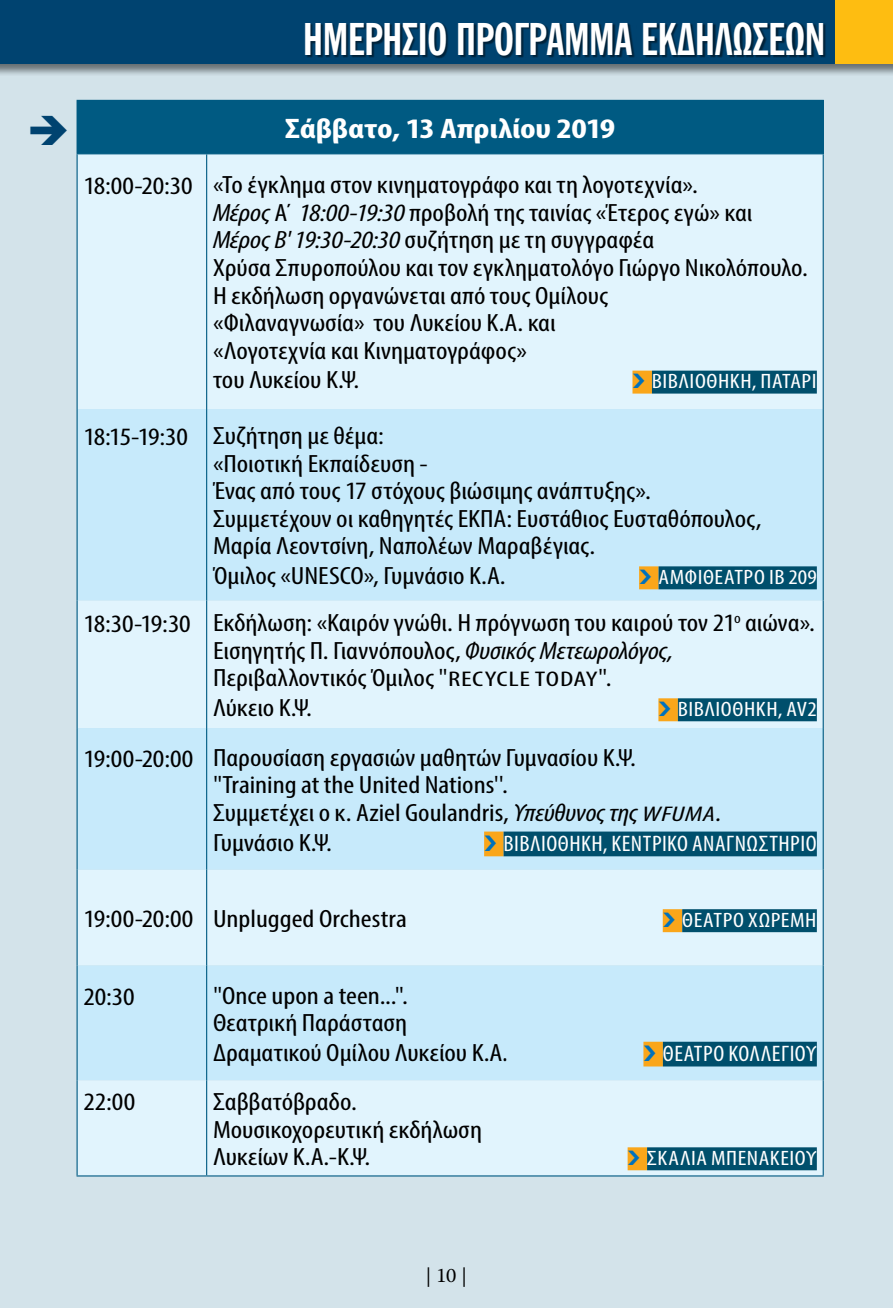
<style>
.page{position:relative;width:893px;height:1308px;background:#fff}
.page>*{position:absolute;margin:0;border:0;box-sizing:border-box;transform-origin:0 0}
.t1{font:800 45px "HLIAIA Con";color:#fff}
.t2{font:700 condensed 28.35px "Myriad Pro";letter-spacing:-.01em;color:#fff;scale:1.28 1}
.t3{font:condensed 24.97px/27.9px "Myriad Pro";color:#000;scale:1.19 1}
.t4{font:condensed 22.5px "Myriad Pro";color:#fff;scale:1.08 1}
.t5{font:condensed 20.93px "Myriad Pro";letter-spacing:.02em;color:#fff;scale:1.17 1}
.t6{font:20.25px "Warnock Pro";color:#000}
.s1{font-style:italic}
.s2{font-size:21.38px}
.s3{font-style:italic;font-size:21.38px}
.s4{font-size:27px}
</style>
<div class="page">
<div style="left:0;top:52px;width:893px;height:1255px;background:#d3e3ea"></div>
<div style="left:0;top:0;width:893px;height:77px;background:#000;opacity:.5"></div>
<div style="left:0;top:0;width:893px;height:64px;background:#004370"></div>
<div style="left:836px;top:0;width:57px;height:64px;background:#febd11"></div>
<div style="left:306px;top:23px;width:520px;height:35px;background:#000;opacity:.5"></div>
<div style="left:77px;top:100px;width:746px;height:54px;background:#005a82"></div>
<div style="left:78px;top:154px;width:745px;height:1021px;background:#e1f4fd"></div>
<svg style="left:78px;top:409px;width:745px;height:671px;background:#cfedfb"></svg>
<hr style="left:77px;top:154px;width:1px;height:255px;background:#005a82">
<hr style="left:206px;top:154px;width:1px;height:255px;background:#005a82">
<hr style="left:823px;top:154px;width:1px;height:255px;background:#005a82">
<hr style="left:77px;top:409px;width:1px;height:191px;background:#005a82">
<hr style="left:206px;top:409px;width:1px;height:191px;background:#005a82">
<hr style="left:823px;top:409px;width:1px;height:191px;background:#005a82">
<hr style="left:77px;top:600px;width:1px;height:128px;background:#005a82">
<hr style="left:206px;top:600px;width:1px;height:128px;background:#005a82">
<hr style="left:823px;top:600px;width:1px;height:128px;background:#005a82">
<hr style="left:77px;top:728px;width:1px;height:141px;background:#005a82">
<hr style="left:206px;top:728px;width:1px;height:141px;background:#005a82">
<hr style="left:823px;top:728px;width:1px;height:141px;background:#005a82">
<hr style="left:77px;top:1080px;width:1px;height:95px;background:#005a82">
<hr style="left:206px;top:1080px;width:1px;height:95px;background:#005a82">
<hr style="left:823px;top:1080px;width:1px;height:95px;background:#005a82">
<hr style="left:823px;top:101px;width:1px;height:52px;background:#005a82">
<hr style="left:207px;top:100px;width:617px;height:1px;background:#005a82">
<hr style="left:207px;top:153px;width:617px;height:1px;background:#005a82">
<hr style="left:77px;top:869px;width:1px;height:96px;background:#005a82">
<hr style="left:206px;top:869px;width:1px;height:96px;background:#005a82">
<hr style="left:823px;top:869px;width:1px;height:96px;background:#005a82">
<hr style="left:77px;top:965px;width:1px;height:115px;background:#005a82">
<hr style="left:206px;top:965px;width:1px;height:115px;background:#005a82">
<hr style="left:823px;top:965px;width:1px;height:115px;background:#005a82">
<hr style="left:77px;top:1175px;width:130px;height:1px;background:#005a82">
<hr style="left:207px;top:1175px;width:617px;height:1px;background:#005a82">
<div style="left:632px;top:370px;width:20px;height:23px;background:#faa61a"></div>
<div style="left:652px;top:370px;width:165px;height:23px;background:#004f6c"></div>
<div style="left:639px;top:566px;width:19px;height:23px;background:#faa61a"></div>
<div style="left:658px;top:566px;width:159px;height:23px;background:#004f6c"></div>
<div style="left:658px;top:698px;width:20px;height:23px;background:#faa61a"></div>
<div style="left:678px;top:698px;width:139px;height:23px;background:#004f6c"></div>
<div style="left:484px;top:831px;width:20px;height:25px;background:#faa61a"></div>
<div style="left:504px;top:831px;width:313px;height:25px;background:#004f6c"></div>
<div style="left:663px;top:909px;width:19px;height:23px;background:#faa61a"></div>
<div style="left:682px;top:909px;width:135px;height:23px;background:#004f6c"></div>
<div style="left:643px;top:1041px;width:20px;height:25px;background:#faa61a"></div>
<div style="left:663px;top:1041px;width:154px;height:25px;background:#004f6c"></div>
<div style="left:628px;top:1147px;width:19px;height:23px;background:#faa61a"></div>
<div style="left:647px;top:1147px;width:170px;height:23px;background:#004f6c"></div>
<h1 class="t1" style="left:303px;top:15px;width:523px">ΗΜΕΡΗΣΙΟ ΠΡΟΓΡΑΜΜΑ ΕΚΔΗΛΩΣΕΩΝ</h1>
<p class="t2" style="left:285px;top:111px;width:260px">Σάββατο, 13 Απριλίου 2019</p>
<p class="t3" style="left:213px;top:171px;width:501px;text-indent:-130px">18:00-20:30 «Το έγκλημα στον κινηματογράφο και τη λογοτεχνία».<br><span class="s1">Μέρος</span> Α΄<span class="s1">18:00-19:30</span> προβολή της ταινίας «Έτερος εγώ» και <span class="s1">Μέρος Β' 19:30-20:30</span> συζήτηση με τη συγγραφέα<br>Χρύσα Σπυροπούλου και τον εγκληματολόγο Γιώργο Νικολόπουλο.<br>Η εκδήλωση οργανώνεται από τους Ομίλους<br>«Φιλαναγνωσία» του Λυκείου Κ.Α. και<br>«Λογοτεχνία και Κινηματογράφος»<br>του Λυκείου Κ.Ψ.</p>
<p class="t5" style="left:652px;top:369px;width:10px">βιβλιοθηκη</p>
<p class="t5" style="left:752px;top:369px;width:16px">, παταρι</p>
<p class="t3" style="left:213px;top:421px;width:462px;text-indent:-130px">18:15-19:30 Συζήτηση με θέμα:<br>«Ποιοτική Εκπαίδευση -<br>Ένας από τους 17 στόχους βιώσιμης ανάπτυξης».<br>Συμμετέχουν οι καθηγητές ΕΚΠΑ: Ευστάθιος Ευσταθόπουλος, Μαρία Λεοντσίνη, Ναπολέων Μαραβέγιας.<br>Όμιλος «UNESCO», Γυμνάσιο Κ.Α.</p>
<p class="t5" style="left:658px;top:564px;width:10px">αμφιθεατρο</p>
<p class="t5" style="left:769px;top:564px;width:42px">ib 209</p>
<p class="t3" style="left:213px;top:608px;width:507px;text-indent:-130px">18:30-19:30 Εκδήλωση: «Καιρόν γνώθι. Η πρόγνωση του καιρού τον 21<sup>ο</sup> αιώνα».<br>Εισηγητής Π. Γιαννόπουλος, <span class="s1">Φυσικός Μετεωρολόγος, </span>Περιβαλλοντικός Όμιλος "<span class="s2">RECYCL E TODAY</span>".<br>Λύκειο Κ.Ψ.</p>
<p class="t5" style="left:678px;top:696px;width:10px">βιβλιοθηκη</p>
<p class="t5" style="left:778px;top:696px;width:35px">, av 2</p>
<p class="t3" style="left:213px;top:743px;width:429px;text-indent:-130px">19:00-20:00 Παρουσίαση εργασιών μαθητών Γυμνασίου Κ.Ψ. "Training at the United Nations''.<br>Συμμετέχει ο κ. Aziel Goulandris, <span class="s1">Υπεύθυνος της</span> <span class="s3">WFUMA</span><span class="s1">.<br></span>Γυμνάσιο Κ.Ψ.</p>
<p class="t4" style="left:504px;top:829px;width:20px">Bιβλιοθήκη</p>
<p class="t4" style="left:603px;top:829px;width:18px">, κεντρικο</p>
<p class="t4" style="left:692px;top:829px;width:11px">αναγνωστηριο</p>
<p class="t3" style="left:83px;top:904px;width:273px">19:00-20:00 Unplugged Orchestra</p>
<p class="t5" style="left:682px;top:907px;width:20px">Θέατρο</p>
<p class="t5" style="left:748px;top:907px;width:20px">Χωρέμη</p>
<p class="t3" style="left:83px;top:982px;width:44px">20:30</p>
<p class="t3" style="left:213px;top:980px;width:249px;line-height:28.6px">"Once upon a teen...".<br>Θεατρική Παράσταση<br>Δραματικού Ομίλου Λυκείου Κ.Α<span class="s4">.</span></p>
<p class="t3" style="left:83px;top:1087px;width:45px">22:00</p>
<p class="t3" style="left:213px;top:1087px;width:228px">Σαββατόβραδο.<br>Μουσικοχορευτική εκδήλωση<br>Λυκείων Κ.Α.-Κ.Ψ.</p>
<p class="t6" style="left:425px;top:1263px;width:44px">| 10 |</p>
<p class="t4" style="left:663px;top:1039px;width:21px">Θέατρο</p>
<p class="t4" style="left:728px;top:1039px;width:19px">Κολλεγίο</p>
<p class="t4" style="left:806px;top:1039px;width:11px">Υ</p>
<p class="t5" style="left:647px;top:1145px;width:18px">Σκαλιά</p>
<p class="t5" style="left:711px;top:1145px;width:23px">Μπενακείου</p>
</div>
